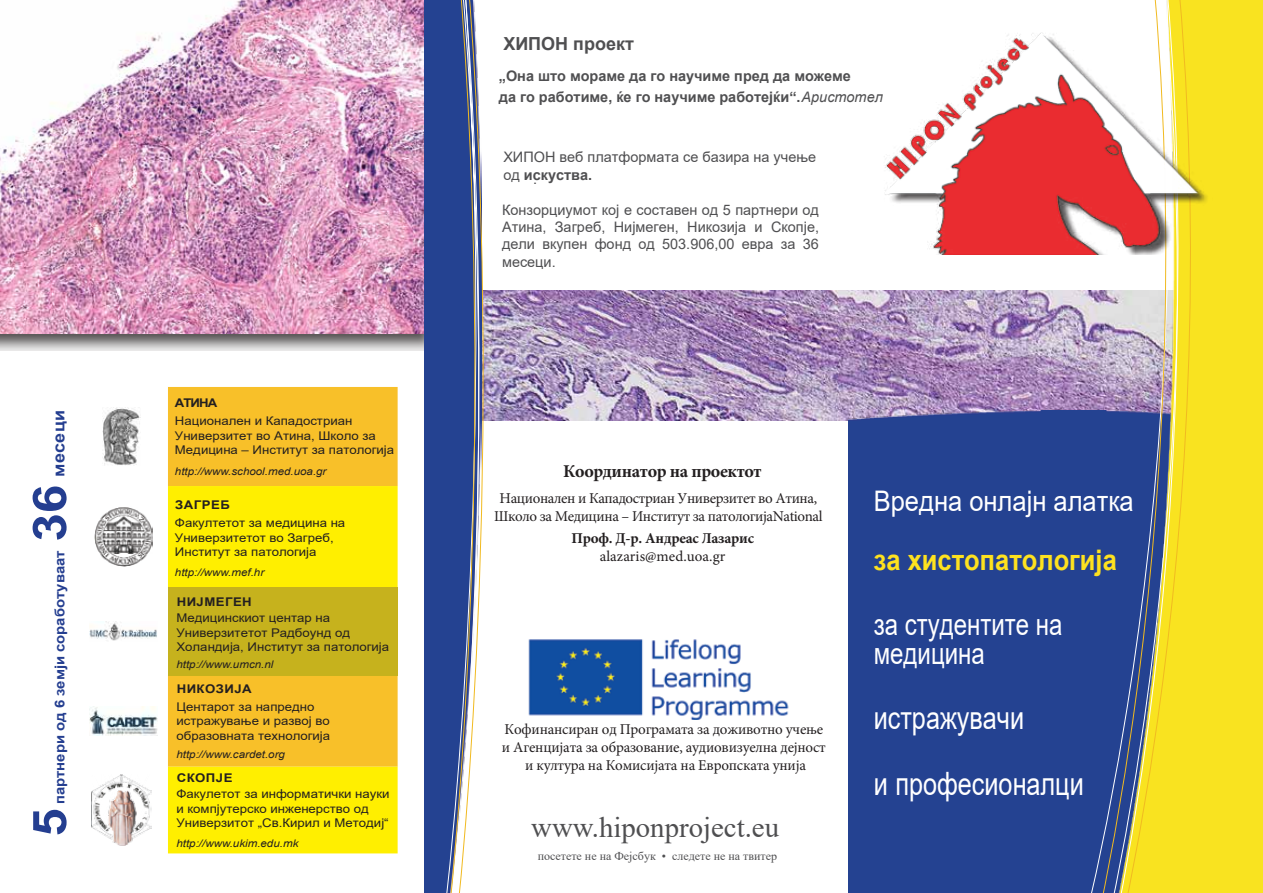
<style>
.page{position:relative;width:1263px;height:893px;background:#fff}
.page>*{position:absolute;margin:0;border:0;box-sizing:border-box;transform-origin:0 0}
.t1{font:700 46.5px "Arial";color:#243e90;scale:1.1 1}
.t2{font:31.5px/66.4px "Arial";color:#fff;scale:.8 1}
.t3{font:30px/28.8px "Arial";color:#fff;scale:.8 1}
.t4{font:28.8px "Times New Roman";color:#4f4f51}
.t5{font:28.35px "Arial";color:#fff;scale:.9 1}
.t6{font:700 28.35px "Arial";color:#fee21f;scale:.9 1}
.t7{font:700 18px "Minion Pro";letter-spacing:-.02em;color:#231f20}
.t8{font:700 18px "Arial";color:#4f4f51}
.t9{font:700 16.35px "Arial";letter-spacing:.025em;color:#243e90;scale:1.1 1}
.t10{font:15px/18px "Minion Pro";letter-spacing:-.015em;color:#231f20;text-align:center}
.t11{font:700 15px "Minion Pro";letter-spacing:-.015em;color:#231f20}
.t12{font:15px "Minion Pro";letter-spacing:.005em;color:#231f20}
.t13{font:14.4px/17.4px "Arial";color:#4f4f51}
.t14{font:700 14.4px/21px "Arial";color:#4f4f51}
.t15{font:700 13.5px "Arial";color:#243e90;scale:1.1 1}
.t16{font:12px/14.4px "Arial";color:#231f20;scale:1.1 1}
.t17{font:12px "Times New Roman";color:#4f4f51}
.t18{font:700 12px "Arial";letter-spacing:.035em;color:#231f20;scale:1.1 1}
.t19{font:italic 10.5px "Arial";color:#231f20;scale:1.1 1}
.s1{font-weight:400;font-style:italic}
.s2{font-weight:700}
</style>
<div class="page">
<img style="left:499px;top:290px;width:577px;height:130px">
<svg style="left:0;top:333px;width:424px;height:18px;background:#a5a0a2"></svg>
<img style="left:0;top:0;width:424px;height:333px">
<div style="left:424px;top:0;width:21px;height:893px;background:#244291"></div>
<hr style="left:445px;top:0;width:3px;height:893px;background:#244291">
<svg style="left:448px;top:0;width:51px;height:893px"></svg>
<div style="left:848px;top:411px;width:228px;height:482px;background:#244291"></div>
<div style="left:1193px;top:0;width:70px;height:893px;background:#f9e320"></div>
<svg style="left:1076px;top:290px;width:10px;height:603px;background:#41559b"></svg>
<svg style="left:1086px;top:0;width:107px;height:893px;background:#96997e"></svg>
<img style="left:528px;top:639px;width:261px;height:81px">
<img style="left:885px;top:24px;width:328px;height:231px">
<div style="left:168px;top:387px;width:230px;height:99px;background:#f8c029"></div>
<svg style="left:168px;top:486px;width:230px;height:367px;background:#fcdf0d"></svg>
<div style="left:168px;top:587px;width:230px;height:89px;background:#c6b21d"></div>
<img style="left:102px;top:408px;width:39px;height:57px">
<img style="left:95px;top:507px;width:58px;height:60px">
<img style="left:89px;top:621px;width:68px;height:20px">
<img style="left:89px;top:707px;width:68px;height:29px">
<img style="left:92px;top:774px;width:59px;height:72px">
<h3 class="t9" style="left:47px;top:477px;width:63px;rotate:-90deg">месеци</h3>
<h1 class="t1" style="left:17px;top:542px;width:53px;rotate:-90deg">36</h1>
<p class="t15" style="left:50px;top:804px;width:232px;rotate:-90deg">партнери од 6 земји соработуваат</p>
<h1 class="t1" style="left:17px;top:837px;width:27px;rotate:-90deg">5</h1>
<p class="t18" style="left:175px;top:394px;width:40px">АТИНА</p>
<p class="t16" style="left:175px;top:414px;width:201px">Национален и Кападостриан<br>Универзитет во Атина, Школо за<br>Медицина – Институт за патологија</p>
<p class="t19" style="left:175px;top:465px;width:139px">http://www.school.med.uoa.gr</p>
<p class="t18" style="left:175px;top:496px;width:51px">ЗАГРЕБ</p>
<p class="t16" style="left:175px;top:516px;width:156px">Факултетот за медицина на<br>Универзитетот во Загреб,<br>Институт за патологија</p>
<p class="t19" style="left:175px;top:566px;width:83px">http://www.mef.hr</p>
<p class="t18" style="left:177px;top:594px;width:70px">НИЈМЕГЕН</p>
<p class="t16" style="left:176px;top:611px;width:195px">Медицинскиот центар на<br>Универзитетот Радбоунд од<br>Холандија, Институт за патологија</p>
<p class="t19" style="left:176px;top:658px;width:90px">http://www.umcn.nl</p>
<p class="t18" style="left:177px;top:681px;width:70px">НИКОЗИЈА</p>
<p class="t16" style="left:176px;top:699px;width:141px">Центарот за напредно истражување и развој во образовната технологија</p>
<p class="t19" style="left:176px;top:747px;width:100px">http://www.cardet.org</p>
<p class="t18" style="left:177px;top:770px;width:52px">СКОПЈЕ</p>
<p class="t16" style="left:176px;top:787px;width:195px">Факулетот за информатички науки и компјутерско инженерство од<br>Универзитот „Св.Кирил и Методиј“</p>
<p class="t19" style="left:176px;top:836px;width:112px">http://www.ukim.edu.mk</p>
<h3 class="t8" style="left:503px;top:31px;width:132px">ХИПОН проект</h3>
<p class="t14" style="left:499px;top:66px;width:386px">„Она што мораме да го научиме пред да можеме<br>да го работиме, ќе го научиме работејќи“.<span class="s1">Аристотел</span></p>
<p class="t13" style="left:503px;top:149px;width:314px">ХИПОН веб платформата се базира на учење од <span class="s2">искуства.</span></p>
<p class="t13" style="left:533px;top:170px;width:6px">.</p>
<p class="t13" style="left:502px;top:201px;width:318px;text-align:justify">Конзорциумот кој е составен од 5 партнери од Атина, Загреб, Нијмеген, Никозија и Скопје, дели вкупен фонд од 503.906,00 евра за 36 месеци.</p>
<h3 class="t7" style="left:563px;top:458px;width:200px">Координатор на проектот</h3>
<p class="t10" style="left:494px;top:489px;width:330px">Национален и Кападостриан Универзитет во Атина,<br>Школо за Медицина – Институт за патологијаNational</p>
<p class="t11" style="left:572px;top:528px;width:184px">Проф. Д-р. Андреас Лазарис</p>
<p class="t12" style="left:600px;top:546px;width:127px">alazaris@med.uoa.gr</p>
<p class="t10" style="left:502px;top:721px;width:325px">Кофинансиран од Програмата за доживотно учење и Агенцијата за образование, аудиовизуелна дејност и култура на Комисијата на Европската унија</p>
<h3 class="t4" style="left:531px;top:807px;width:249px">www.hiponproject.eu</h3>
<p class="t17" style="left:538px;top:848px;width:241px">посетете не на Фејсбук • следете не на твитер</p>
<h3 class="t5" style="left:874px;top:482px;width:290px">Вредна онлајн алатка</h3>
<h3 class="t6" style="left:874px;top:540px;width:272px">за хистопатологија</h3>
<h3 class="t3" style="left:874px;top:610px;width:237px">за студентите на медицина</h3>
<h2 class="t2" style="left:874px;top:684px;width:264px">истражувачи<br>и професионалци</h2>
</div>
